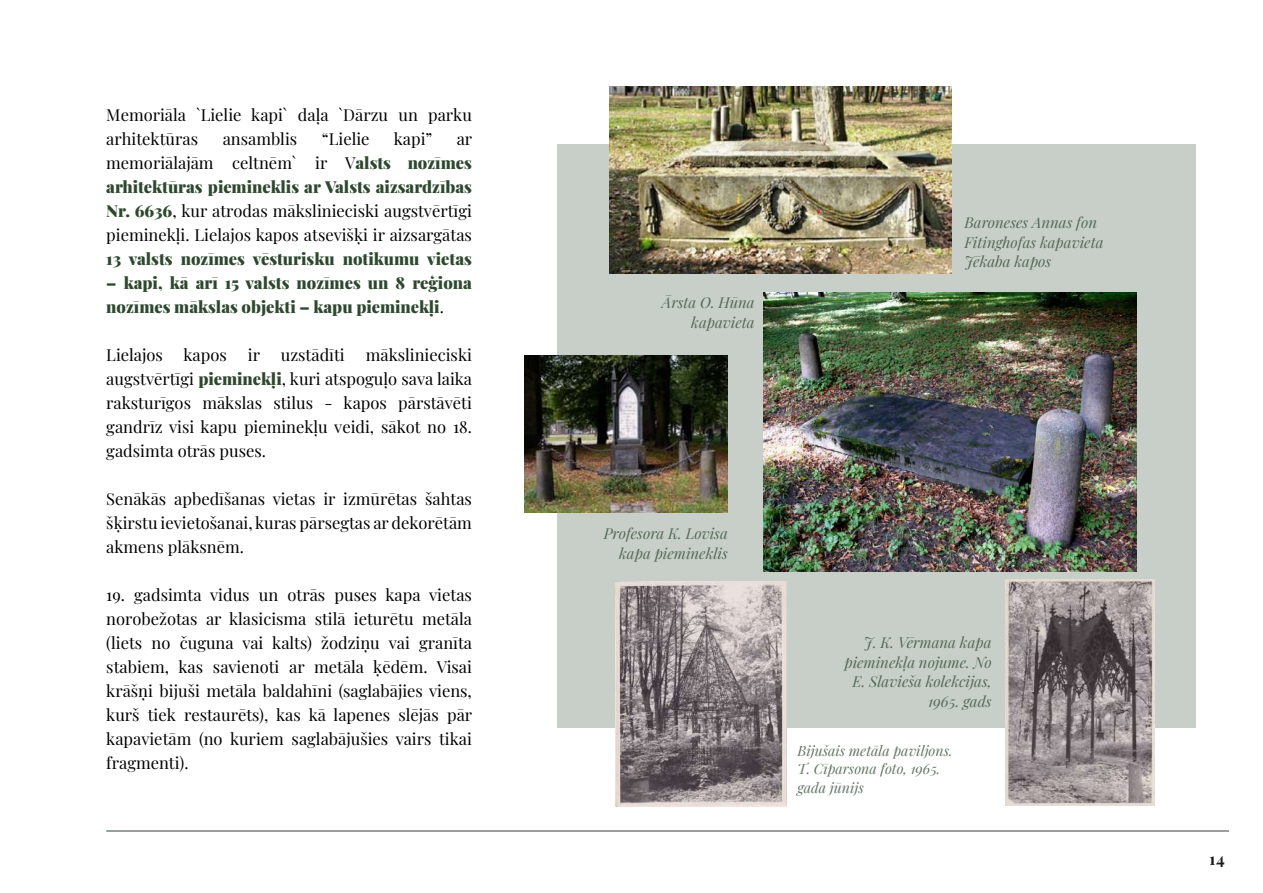
<style>
.page{position:relative;width:1263px;height:893px;background:#fff}
.page>*{position:absolute;margin:0;border:0;box-sizing:border-box;transform-origin:0 0}
.t1{font:16.5px/24px "Playfair Display";color:#000;text-align:justify}
.t2{font:900 16.5px/24px "Playfair Display";color:#2e482f}
.t3{font:italic 15px/19.5px "Playfair Display";color:#2e482f;text-align:right}
.t4{font:italic 14.1px/18.5px "Playfair Display";color:#2e482f}
.s1{font-weight:900;color:#2e482f}
.s2{font-weight:400;color:#000}
</style>
<div class="page">
<hr style="left:106px;top:831px;width:1123px;height:1px;background:#2e482f">
<div style="left:558px;top:145px;width:638px;height:583px;background:#c8cfc9"></div>
<img style="left:524px;top:355px;width:204px;height:157px">
<img style="left:616px;top:582px;width:170px;height:224px">
<img style="left:1005px;top:579px;width:149px;height:226px">
<img style="left:610px;top:86px;width:342px;height:188px">
<img style="left:764px;top:292px;width:373px;height:280px">
<p class="t1" style="left:106px;top:101px;width:367px">Memoriāla `Lielie kapi` daļa `Dārzu un parku arhitektūras</p>
<p class="t1" style="left:223px;top:125px;width:76px">ansamblis</p>
<p class="t1" style="left:322px;top:125px;width:49px">“Lielie</p>
<p class="t1" style="left:394px;top:125px;width:40px">kapi”</p>
<p class="t1" style="left:106px;top:125px;width:367px;text-indent:350px">ar memoriālajām celtnēm` ir V<span class="s1">alsts nozīmes arhitektūras piemineklis ar Valsts aizsardzības Nr. 6636</span>, kur atrodas mākslinieciski augstvērtīgi pieminekļi. Lielajos kapos atsevišķi ir aizsargātas</p>
<p class="t2" style="left:106px;top:245px;width:367px">13 valsts nozīmes vēsturisku notikumu vietas</p>
<p class="t2" style="left:106px;top:269px;width:367px">– kapi, kā arī 15 valsts nozīmes un 8 reģiona nozīmes mākslas objekti – kapu pieminekļi<span class="s2">.</span></p>
<p class="t1" style="left:106px;top:341px;width:122px">Lielajos kapos</p>
<p class="t1" style="left:248px;top:341px;width:14px">ir</p>
<p class="t1" style="left:281px;top:341px;width:65px">uzstādīti</p>
<p class="t1" style="left:106px;top:341px;width:367px;text-indent:260px">mākslinieciski augstvērtīgi <span class="s1">pieminekļi</span>, kuri atspoguļo sava laika raksturīgos mākslas stilus - kapos pārstāvēti gandrīz visi kapu pieminekļu veidi, sākot no 18. gadsimta otrās puses.</p>
<p class="t1" style="left:106px;top:485px;width:367px">Senākās apbedīšanas vietas ir izmūrētas šahtas šķirstu ievietošanai, kuras pārsegtas ar dekorētām akmens plāksnēm.</p>
<p class="t1" style="left:106px;top:581px;width:367px">19. gadsimta vidus un otrās puses kapa vietas norobežotas ar klasicisma stilā ieturētu metāla (liets no čuguna vai kalts) žodziņu vai granīta stabiem, kas savienoti ar metāla ķēdēm. Visai krāšņi bijuši metāla baldahīni (saglabājies viens, kurš tiek restaurēts), kas kā lapenes slējās pār kapavietām (no kuriem saglabājušies vairs tikai fragmenti).</p>
<p class="t3" style="left:662px;top:292px;width:94px">Ārsta O. Hūna kapavieta</p>
<p class="t3" style="left:964px;top:212px;width:141px;text-align:left">Baroneses Annas fon<br>Fitinghofas kapavieta<br>Jēkaba kapos</p>
<p class="t3" style="left:604px;top:523px;width:126px">Profesora K. Lovisa kapa piemineklis</p>
<p class="t3" style="left:844px;top:632px;width:149px">J. K. Vērmana kapa pieminekļa nojume. No<br>E. Slavieša kolekcijas,<br>1965. gads</p>
<p class="t4" style="left:797px;top:740px;width:157px">Bijušais metāla paviljons.<br>T. Cīparsona foto, 1965. gada jūnijs</p>
<p class="t1" style="left:1210px;top:845px;width:17px">14</p>
</div>
